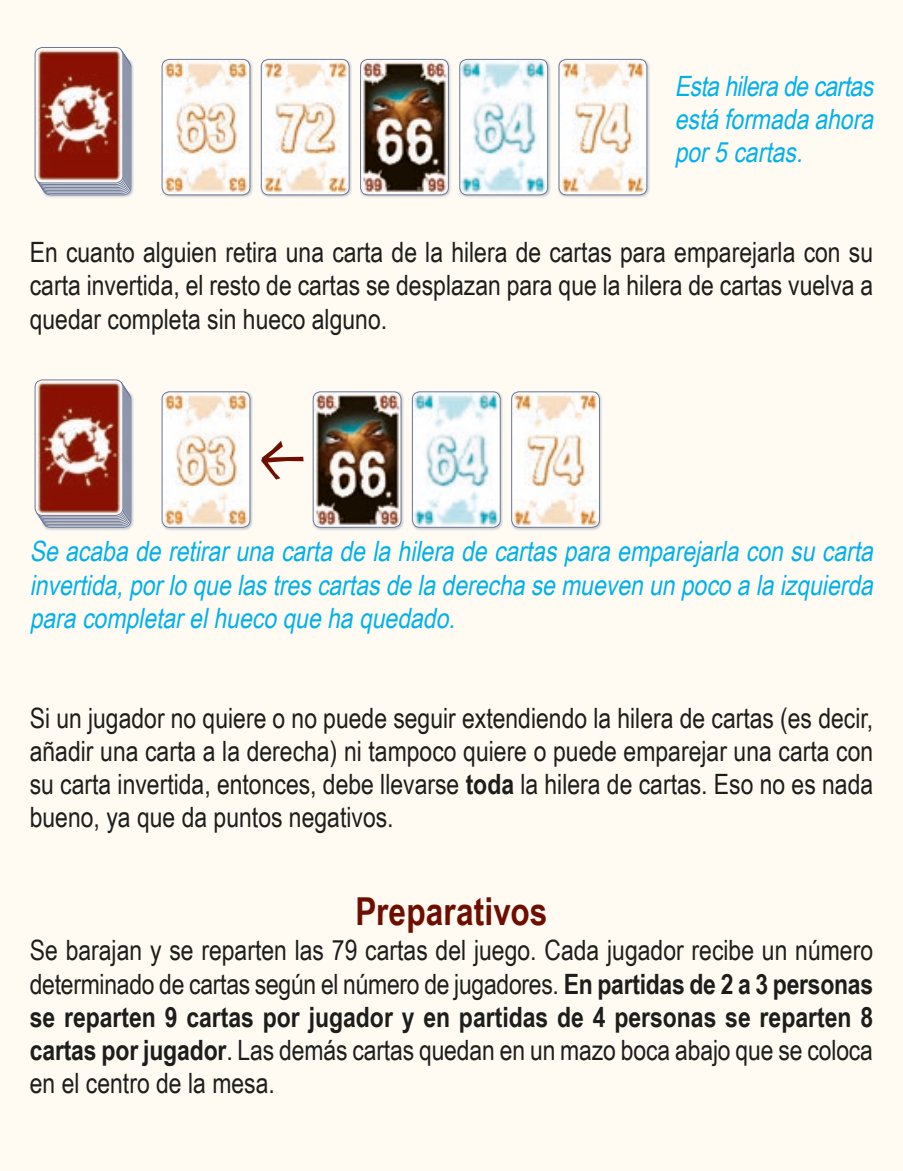
<style>
.page{position:relative;width:903px;height:1171px;background:#fffbf3}
.page>*{position:absolute;margin:0;border:0;box-sizing:border-box;transform-origin:0 0}
.t1{font:700 38.5px "Arial Narrow";letter-spacing:.005em;color:#6e0e00}
.t2{font:28px/33.2px "Arial Narrow";color:#1d1d1b;text-align:justify}
.t3{font:italic 28px/33.2px "Arial Narrow";color:#00b1eb;text-align:justify}
.s1{font-weight:700}
</style>
<div class="page">
<div style="left:42px;top:391px;width:92px;height:140px;background:#6d7997;opacity:.4"></div>
<div style="left:43px;top:391px;width:88px;height:137px;border:1px solid #6d7997;border-radius:7px"></div>
<div style="left:41px;top:388px;width:88px;height:137px;border:1px solid #6d7997;border-radius:7px"></div>
<div style="left:39px;top:385px;width:88px;height:137px;border:1px solid #6d7997;border-radius:7px"></div>
<div style="left:37px;top:382px;width:88px;height:137px;border:1px solid #6d7997;border-radius:7px"></div>
<img style="left:35px;top:381px;width:88px;height:134px">
<div style="left:35px;top:379px;width:88px;height:137px;border:1px solid #6d7997;border-radius:7px"></div>
<div style="left:161px;top:391px;width:92px;height:140px;background:#6d7997;opacity:.4"></div>
<img style="left:162px;top:392px;width:88px;height:135px">
<div style="left:162px;top:391px;width:88px;height:137px;border:1px solid #6d7997;border-radius:7px"></div>
<div style="left:312px;top:391px;width:92px;height:140px;background:#6d7997;opacity:.4"></div>
<img style="left:313px;top:392px;width:88px;height:135px">
<div style="left:313px;top:391px;width:88px;height:137px;border:1px solid #6d7997;border-radius:7px"></div>
<div style="left:411px;top:391px;width:92px;height:140px;background:#6d7997;opacity:.4"></div>
<img style="left:412px;top:392px;width:88px;height:135px">
<div style="left:412px;top:391px;width:89px;height:137px;border:1px solid #6d7997;border-radius:7px"></div>
<div style="left:511px;top:391px;width:92px;height:140px;background:#6d7997;opacity:.4"></div>
<img style="left:512px;top:392px;width:87px;height:135px">
<div style="left:511px;top:391px;width:89px;height:137px;border:1px solid #6d7997;border-radius:7px"></div>
<div style="left:161px;top:59px;width:92px;height:139px;background:#6d7997;opacity:.4"></div>
<img style="left:162px;top:59px;width:88px;height:136px">
<div style="left:162px;top:59px;width:88px;height:136px;border:1px solid #6d7997;border-radius:7px"></div>
<div style="left:260px;top:59px;width:92px;height:139px;background:#6d7997;opacity:.4"></div>
<img style="left:261px;top:59px;width:88px;height:136px">
<div style="left:261px;top:59px;width:88px;height:136px;border:1px solid #6d7997;border-radius:7px"></div>
<div style="left:360px;top:59px;width:91px;height:139px;background:#6d7997;opacity:.4"></div>
<img style="left:360px;top:59px;width:88px;height:136px">
<div style="left:360px;top:59px;width:89px;height:136px;border:1px solid #6d7997;border-radius:7px"></div>
<div style="left:459px;top:59px;width:92px;height:139px;background:#6d7997;opacity:.4"></div>
<img style="left:460px;top:59px;width:88px;height:136px">
<div style="left:459px;top:59px;width:89px;height:136px;border:1px solid #6d7997;border-radius:7px"></div>
<div style="left:558px;top:59px;width:92px;height:139px;background:#6d7997;opacity:.4"></div>
<img style="left:559px;top:59px;width:88px;height:136px">
<div style="left:559px;top:59px;width:88px;height:136px;border:1px solid #6d7997;border-radius:7px"></div>
<div style="left:42px;top:59px;width:92px;height:139px;background:#6d7997;opacity:.4"></div>
<div style="left:42px;top:58px;width:88px;height:136px;border:1px solid #6d7997;border-radius:7px"></div>
<div style="left:40px;top:55px;width:88px;height:136px;border:1px solid #6d7997;border-radius:7px"></div>
<div style="left:38px;top:52px;width:88px;height:136px;border:1px solid #6d7997;border-radius:7px"></div>
<div style="left:36px;top:49px;width:88px;height:136px;border:1px solid #6d7997;border-radius:7px"></div>
<img style="left:35px;top:47px;width:88px;height:136px">
<div style="left:35px;top:47px;width:88px;height:136px;border:1px solid #6d7997;border-radius:7px"></div>
<p class="t3" style="left:675px;top:68px;width:207px">Estahileradecartas estáformadaahora por5cartas.</p>
<p class="t2" style="left:30px;top:234px;width:845px">En cuanto alguien retira una carta de la hilera de cartas para emparejarla con su carta invertida, el resto de cartas se desplazan para que la hilera de cartas vuelva a quedar completa sin hueco alguno.</p>
<p class="t3" style="left:30px;top:534px;width:851px">Seacabaderetirarunacartadelahileradecartasparaemparejarlaconsucarta invertida,porloquelastrescartasdeladerechasemuevenunpocoalaizquierda paracompletarelhuecoquehaquedado.</p>
<p class="t2" style="left:30px;top:700px;width:845px">Si un jugador no quiere o no puede seguir extendiendo la hilera de cartas (es decir, añadir una carta a la derecha) ni tampoco quiere o puede emparejar una carta con su carta invertida, entonces, debe llevarse <span class="s1">toda</span> la hilera de cartas. Eso no es nada bueno, ya que da puntos negativos.</p>
<p class="t1" style="left:355px;top:883px;width:193px">Preparativos</p>
<p class="t2" style="left:30px;top:933px;width:845px">Se barajan y se reparten las 79 cartas del juego. Cada jugador recibe un número determinado de cartas según el número de jugadores. <span class="s1">En partidas de 2 a 3 personas se reparten 9 cartas por jugador y en partidas de 4 personas se reparten 8 cartas por jugador</span>. Las demás cartas quedan en un mazo boca abajo que se coloca en el centro de la mesa.</p>
</div>
